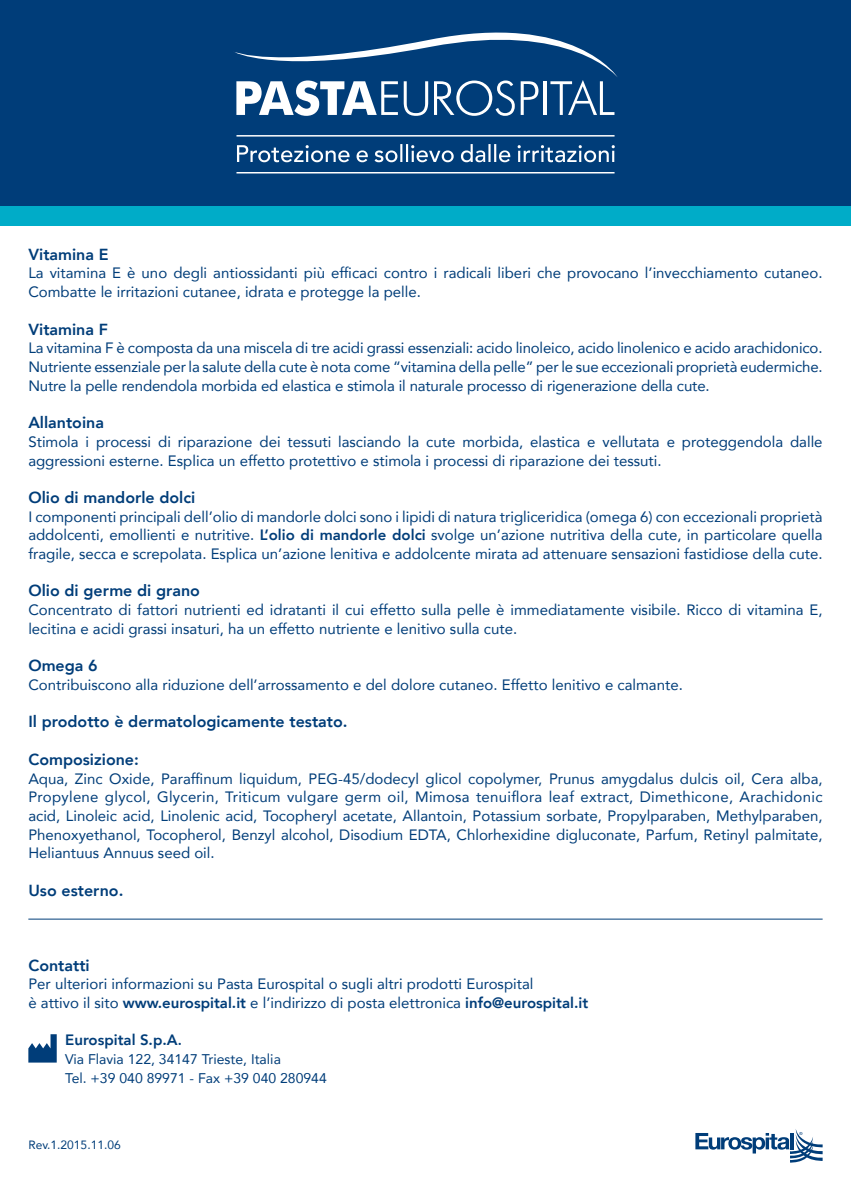
<style>
.page{position:relative;width:851px;height:1191px;background:#fff}
.page>*{position:absolute;margin:0;border:0;box-sizing:border-box;transform-origin:0 0}
.t1{font:800 16px "Avenir";color:#003d79}
.t2{font:15px/18.8px "Avenir";color:#003d79}
.t3{font:800 15px "Avenir";color:#003d79}
.t4{font:14px/18.8px "Avenir";color:#003d79}
.t5{font:12px "Avenir";color:#003d79}
.s1{font-weight:800}
.s2{font-size:14px}
</style>
<div class="page">
<svg style="left:695px;top:1129px;width:127px;height:33px"></svg>
<div style="left:0;top:0;width:850px;height:206px;background:#003d79"></div>
<div style="left:0;top:206px;width:850px;height:20px;background:#00acc8"></div>
<svg style="left:235px;top:32px;width:382px;height:84px"></svg>
<hr style="left:236px;top:135px;width:378px;height:2px;background:#fff">
<hr style="left:236px;top:172px;width:378px;height:1px;background:#fff">
<svg style="left:237px;top:144px;width:377px;height:18px"></svg>
<hr style="left:28px;top:918px;width:794px;height:1px;background:#003d79">
<svg style="left:28px;top:1034px;width:29px;height:28px"></svg>
<p class="t1" style="left:28px;top:242px;width:80px">Vitamina E</p>
<p class="t2" style="left:28px;top:263px;width:795px">La vitamina E è uno degli antiossidanti più efficaci contro i radicali liberi che provocano l’invecchiamento cutaneo.<br>Combatte le irritazioni cutanee, idrata e protegge la pelle.</p>
<p class="t1" style="left:28px;top:316px;width:81px">Vitamina F</p>
<p class="t2" style="left:28px;top:338px;width:795px;text-align:justify">La vitamina F è composta da una miscela di tre acidi grassi essenziali: acido linoleico, acido linolenico e acido arachidonico.<br>Nutriente essenziale per la salute della cute è nota come “vitamina della pelle” per le sue eccezionali proprietà eudermiche.<br>Nutre la pelle rendendola morbida ed elastica e stimola il naturale processo di rigenerazione della cute.</p>
<p class="t1" style="left:28px;top:410px;width:77px">Allantoina</p>
<p class="t2" style="left:28px;top:432px;width:795px">Stimola i processi di riparazione dei tessuti lasciando la cute morbida, elastica e vellutata e proteggendola dalle aggressioni esterne. Esplica un effetto protettivo e stimola i processi di riparazione dei tessuti.</p>
<p class="t1" style="left:28px;top:485px;width:168px">Olio di mandorle dolci</p>
<p class="t2" style="left:28px;top:506px;width:795px;text-align:justify">I componenti principali dell’olio di mandorle dolci sono i lipidi di natura trigliceridica (omega 6) con eccezionali proprietà addolcenti, emollienti e nutritive. <span class="s1">L’olio di mandorle dolci</span> svolge un’azione nutritiva della cute, in particolare quella fragile, secca e screpolata. Esplica un’azione lenitiva e addolcente mirata ad attenuare sensazioni fastidiose della cute.</p>
<p class="t1" style="left:28px;top:578px;width:173px">Olio di germe di grano</p>
<p class="t2" style="left:28px;top:600px;width:795px">Concentrato di fattori nutrienti ed idratanti il cui effetto sulla pelle è immediatamente visibile. Ricco di vitamina E, lecitina e acidi grassi insaturi, ha un effetto nutriente e lenitivo sulla cute.</p>
<p class="t1" style="left:28px;top:653px;width:71px">Omega 6</p>
<p class="t2" style="left:28px;top:675px;width:656px">Contribuiscono alla riduzione dell’arrossamento e del dolore cutaneo. Effetto lenitivo e calmante.</p>
<p class="t1" style="left:28px;top:709px;width:321px">Il prodotto è dermatologicamente testato.</p>
<p class="t1" style="left:28px;top:747px;width:112px">Composizione:</p>
<p class="t2" style="left:28px;top:768px;width:795px;text-align:justify">Aqua, Zinc Oxide, Paraffinum liquidum, PEG-45/dodecyl glicol copolymer, Prunus amygdalus dulcis oil, Cera alba, Propylene glycol, Glycerin, Triticum vulgare germ oil, Mimosa tenuiflora leaf extract, Dimethicone, Arachidonic acid, Linoleic acid, Linolenic acid, Tocopheryl acetate, Allantoin, Potassium sorbate, Propylparaben, Methylparaben, Phenoxyethanol, Tocopherol, Benzyl alcohol, Disodium EDTA, Chlorhexidine digluconate, Parfum, Retinyl palmitate, Heliantuus Annuus seed oil.</p>
<p class="t1" style="left:28px;top:877px;width:97px">Uso esterno.</p>
<p class="t1" style="left:28px;top:952px;width:63px">Contatti</p>
<p class="t2" style="left:28px;top:974px;width:561px">Per ulteriori informazioni su Pasta Eurospital o sugli altri prodotti Eurospital<br>è attivo il sito <span class="s1">www.eurospital.it</span> e l’indirizzo di posta elettronica <span class="s1">info@eurospital.it</span></p>
<p class="t3" style="left:28px;top:1028px;width:17px">E</p>
<p class="t3" style="left:74px;top:1028px;width:109px">urospital S.p.A<span class="s2">.</span></p>
<p class="t4" style="left:65px;top:1049px;width:263px">Via Flavia 122, 34147 Trieste, Italia<br>Tel. +39 040 89971 - Fax +39 040 280944</p>
<p class="t5" style="left:28px;top:1135px;width:94px">Rev.1.2015.11.06</p>
</div>
